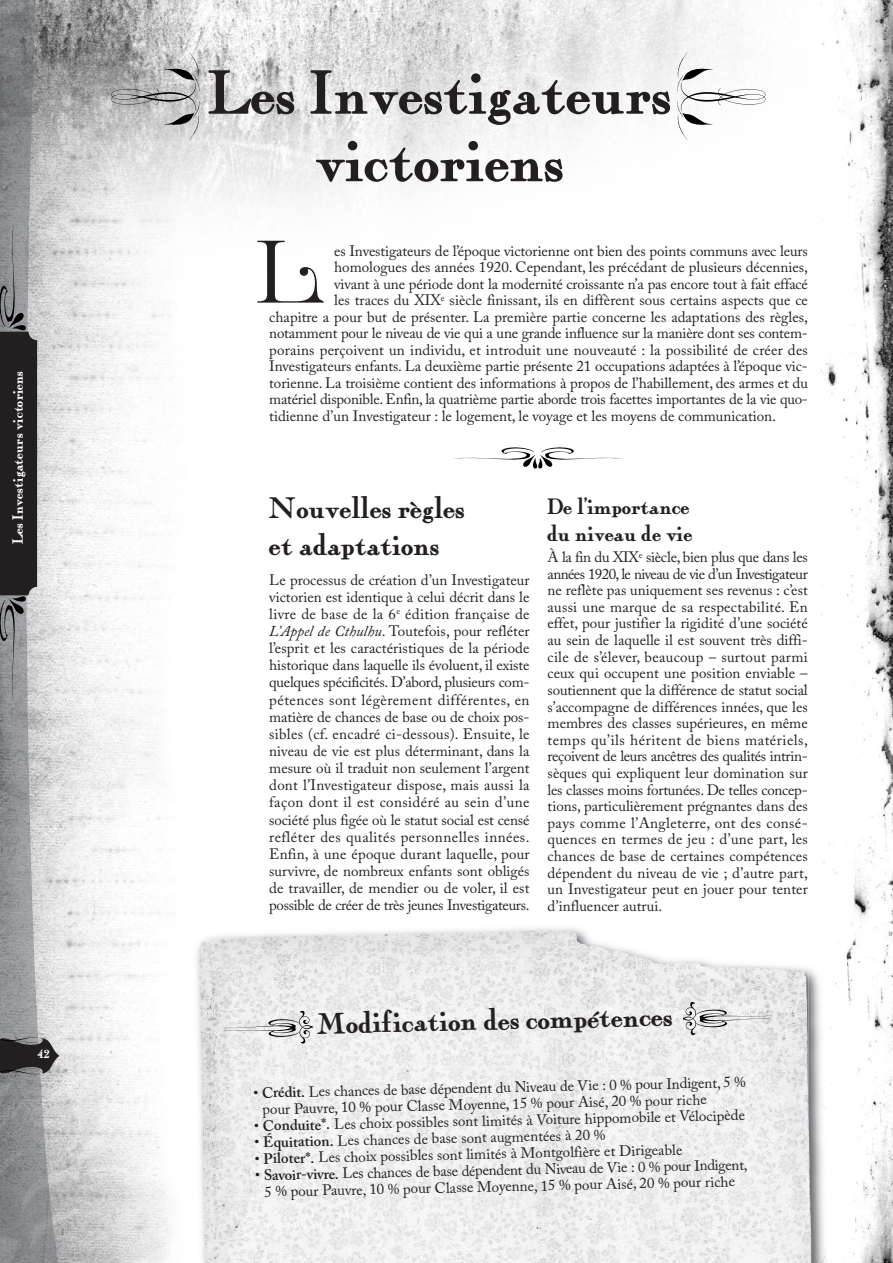
<style>
.page{position:relative;width:893px;height:1263px;background:#fff}
.page>*{position:absolute;margin:0;border:0;box-sizing:border-box;transform-origin:0 0}
.t1{font:133.95px "Great Victorian Standard";color:#231f20}
.t2{font:63px/67.5px "Fairfax Station";color:#231f20;text-align:center}
.t3{font:30px/36.6px "Fairfax Station";color:#231f20}
.t4{font:22.5px/27.2px "Fairfax Station";color:#231f20}
.t5{font:15px/16.6px "Adobe Caslon Pro";letter-spacing:-.005em;color:#231f20;text-align:justify}
.t6{font:15px "Adobe Caslon Pro";letter-spacing:.015em;color:#231f20}
.t7{font:15px "Fairfax Station";color:#fff}
.t8{font:12px "Fairfax Station";color:#fff}
.s1{font-style:italic}
.s2{font-weight:600}
</style>
<div class="page">
<img style="left:63px;top:0;width:703px;height:1263px">
<img style="left:821px;top:0;width:72px;height:1263px">
<svg style="left:60px;top:0;width:3px;height:1263px;background:#d5d5d5"></svg>
<img style="left:0;top:0;width:60px;height:1263px">
<svg style="left:0;top:226px;width:37px;height:475px;background:#575657"></svg>
<svg style="left:0;top:1030px;width:60px;height:51px;background:#656465"></svg>
<svg style="left:111px;top:51px;width:88px;height:90px;background:#b3b3b3"></svg>
<svg style="left:677px;top:51px;width:88px;height:90px"></svg>
<svg style="left:454px;top:447px;width:168px;height:22px"></svg>
<img style="left:159px;top:915px;width:695px;height:348px">
<img style="left:199px;top:932px;width:291px;height:331px">
<svg style="left:223px;top:1010px;width:90px;height:34px"></svg>
<svg style="left:683px;top:1002px;width:89px;height:33px"></svg>
<p class="t7" style="left:9px;top:544px;width:175px;rotate:-90deg">Les Investigateurs victoriens</p>
<p class="t8" style="left:37px;top:1047px;width:14px">42</p>
<p class="t2" style="left:208px;top:58px;width:465px">Les Investigateurs victoriens</p>
<p class="t1" style="left:254px;top:178px;width:73px">L</p>
<p class="t5" style="left:334px;top:244px;width:475px">es Investigateurs de l’époque victorienne ont bien des points communs avec leurs</p>
<p class="t5" style="left:334px;top:261px;width:475px">homologues des années 1920. Cependant, les précédant de plusieurs décennies,</p>
<p class="t5" style="left:334px;top:277px;width:475px">vivant à une période dont la modernité croissante n’a pas encore tout à fait effacé</p>
<p class="t5" style="left:334px;top:294px;width:475px">les traces du XIX<sup>e</sup> siècle finissant, ils en diffèrent sous certains aspects que ce</p>
<p class="t5" style="left:269px;top:310px;width:540px">chapitre a pour but de présenter. La première partie concerne les adaptations des règles,</p>
<p class="t5" style="left:269px;top:327px;width:540px">notamment pour le niveau de vie qui a une grande influence sur la manière dont ses contem-</p>
<p class="t6" style="left:269px;top:344px;width:540px">porains perçoivent un individu, et introduit une nouveauté : la possibilité de créer des</p>
<p class="t5" style="left:269px;top:360px;width:540px">Investigateurs enfants. La deuxième partie présente 21 occupations adaptées à l’époque vic-</p>
<p class="t5" style="left:269px;top:376px;width:540px">torienne. La troisième contient des informations à propos de l’habillement, des armes et du</p>
<p class="t5" style="left:269px;top:393px;width:540px">matériel disponible. Enfin, la quatrième partie aborde trois facettes importantes de la vie quo-</p>
<p class="t5" style="left:269px;top:409px;width:508px">tidienne d’un Investigateur : le logement, le voyage et les moyens de communication.</p>
<p class="t3" style="left:269px;top:489px;width:197px">Nouvelles règles et adaptations</p>
<p class="t5" style="left:269px;top:573px;width:262px;line-height:17.1px">Le processus de création d’un Investigateur victorien est identique à celui décrit dans le livre de base de la 6<sup>e</sup> édition française de <span class="s1">L’Appel de Cthulhu</span>. Toutefois, pour refléter l’esprit et les caractéristiques de la période historique dans laquelle ils évoluent, il existe quelques spécificités. D’abord, plusieurs com&shy;pétences sont légèrement différentes, en matière de chances de base ou de choix pos&shy;sibles (cf. encadré ci-dessous). Ensuite, le niveau de vie est plus déterminant, dans la mesure où il traduit non seulement l’argent dont l’Investigateur dispose, mais aussi la façon dont il est considéré au sein d’une société plus figée où le statut social est censé refléter des qualités personnelles innées.<br>Enfin, à une époque durant laquelle, pour survivre, de nombreux enfants sont obligés de travailler, de mendier ou de voler, il est possible de créer de très jeunes Investigateurs.</p>
<p class="t4" style="left:547px;top:492px;width:147px">De l’importance du niveau de vie</p>
<p class="t5" style="left:547px;top:550px;width:262px">À la fin du XIX<sup>e</sup> siècle, bien plus que dans les années 1920, le niveau de vie d’un Investigateur ne reflète pas uniquement ses revenus : c’est aussi une marque de sa respectabilité. En effet, pour justifier la rigidité d’une société au sein de laquelle il est souvent très diffi&shy;cile de s’élever, beaucoup – surtout parmi ceux qui occupent une position enviable – soutiennent que la différence de statut social s’accompagne de différences innées, que les membres des classes supérieures, en même temps qu’ils héritent de biens matériels, reçoivent de leurs ancêtres des qualités intrin&shy;sèques qui expliquent leur domination sur les classes moins fortunées. De telles concep&shy;tions, particulièrement prégnantes dans des pays comme l’Angleterre, ont des consé&shy;quences en termes de jeu : d’une part, les chances de base de certaines compétences dépendent du niveau de vie ; d’autre part, un Investigateur peut en jouer pour tenter d’influencer autrui.</p>
<p class="t3" style="left:317px;top:1004px;width:357px;rotate:-1deg">Modification des compétences</p>
<p class="t5" style="left:262px;top:1085px;width:485px;text-indent:-9px;rotate:-1deg">• <span class="s2">Crédit.</span> Les chances de base dépendent du Niveau de Vie : 0 % pour Indigent, 5 % pour Pauvre, 10 % pour Classe Moyenne, 15 % pour Aisé, 20 % pour riche</p>
<p class="t5" style="left:254px;top:1118px;width:493px;rotate:-1deg">• <span class="s2">Conduite*.</span> Les choix possibles sont limités à Voiture hippomobile et Vélocipède</p>
<p class="t5" style="left:254px;top:1135px;width:352px;rotate:-1deg">• <span class="s2">Équitation.</span> Les chances de base sont augmentées à 20 %</p>
<p class="t5" style="left:255px;top:1151px;width:429px;rotate:-1deg">• <span class="s2">Piloter*.</span> Les choix possibles sont limités à Montgolfière et Dirigeable</p>
<p class="t5" style="left:255px;top:1167px;width:494px;text-align:center;rotate:-1deg">• <span class="s2">Savoir-vivre.</span> Les chances de base dépendent du Niveau de Vie : 0 % pour Indigent,<br>5 % pour Pauvre, 10 % pour Classe Moyenne, 15 % pour Aisé, 20 % pour riche</p>
</div>
